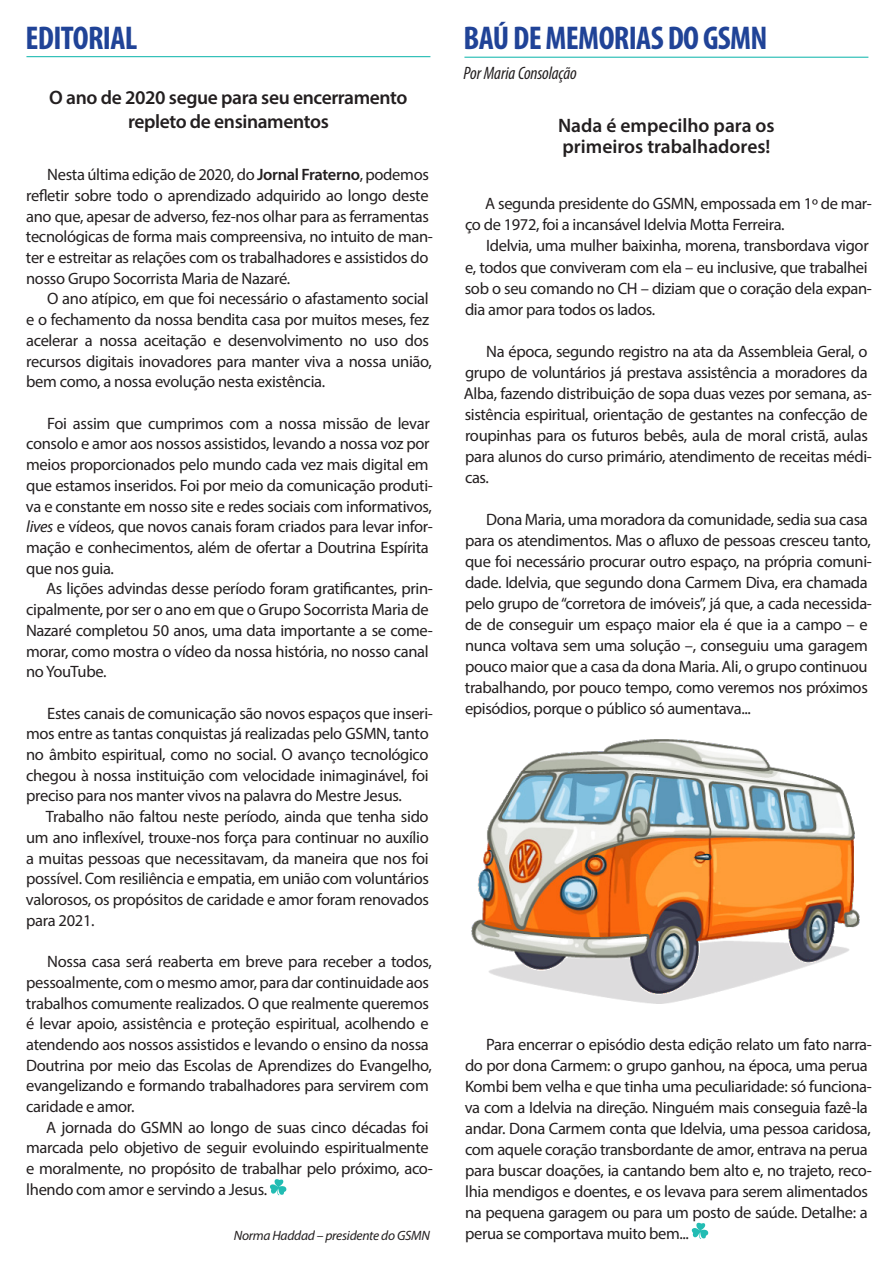
<style>
.page{position:relative;width:893px;height:1276px;background:#fff}
.page>*{position:absolute;margin:0;border:0;box-sizing:border-box;transform-origin:0 0}
.texto{font:700 condensed 33px "Myriad Pro";letter-spacing:-.02em;color:#204397}
.texto-2{font:600 19.5px "Myriad Pro";letter-spacing:-.02em;color:#231f20}
.texto-3{font:600 19.5px "Myriad Pro";color:#231f20}
.texto-4{font:italic condensed 18px "Myriad Pro";letter-spacing:-.005em;color:#231f20}
.texto-5{font:16.5px/20.7px "Myriad Pro";letter-spacing:-.02em;color:#231f20}
.texto-6{font:italic 13.5px "Myriad Pro";letter-spacing:-.02em;color:#231f20}
.s1{font-weight:600}
.s2{font-style:italic}
</style>
<div class="page">
<svg style="left:270px;top:1179px;width:16px;height:16px"></svg>
<svg style="left:692px;top:1222px;width:16px;height:16px"></svg>
<hr style="left:464px;top:57px;width:404px;height:1px;background:#22bcb3">
<hr style="left:26px;top:56px;width:404px;height:1px;background:#22bcb3">
<img style="left:472px;top:739px;width:387px;height:264px">
<p class="texto" style="left:26px;top:17px;width:113px">EDITORIAL</p>
<p class="texto-2" style="left:49px;top:85px;width:360px">O ano de 2020 segue para seu encerramento</p>
<p class="texto-2" style="left:128px;top:109px;width:202px">repleto de ensinamentos</p>
<p class="texto-5" style="left:26px;top:164px;width:409px;text-indent:21px">Nesta última edição de 2020, do <span class="s1">Jornal Fraterno</span>, podemos refletir sobre todo o aprendizado adquirido ao longo deste ano que, apesar de adverso, fez-nos olhar para as ferramentas tecnológicas de forma mais compreensiva, no intuito de man&shy;ter e estreitar as relações com os trabalhadores e assistidos do nosso Grupo Socorrista Maria de Nazaré.</p>
<p class="texto-5" style="left:26px;top:288px;width:407px;text-indent:21px">O ano atípico, em que foi necessário o afastamento social e o fechamento da nossa bendita casa por muitos meses, fez acelerar a nossa aceitação e desenvolvimento no uso dos recursos digitais inovadores para manter viva a nossa união, bem como, a nossa evolução nesta existência.</p>
<p class="texto-5" style="left:26px;top:412px;width:409px;text-indent:21px">Foi assim que cumprimos com a nossa missão de levar consolo e amor aos nossos assistidos, levando a nossa voz por meios proporcionados pelo mundo cada vez mais digital em que estamos inseridos. Foi por meio da comunicação produti&shy;va e constante em nosso site e redes sociais com informativos, <span class="s2">lives</span> e vídeos, que novos canais foram criados para levar infor&shy;mação e conhecimentos, além de ofertar a Doutrina Espírita que nos guia.</p>
<p class="texto-5" style="left:26px;top:578px;width:408px;text-indent:20px">As lições advindas desse período foram gratificantes, prin&shy;cipalmente, por ser o ano em que o Grupo Socorrista Maria de Nazaré completou 50 anos, uma data importante a se come&shy;morar, como mostra o vídeo da nossa história, no nosso canal no YouTube.</p>
<p class="texto-5" style="left:26px;top:702px;width:408px;text-indent:21px">Estes canais de comunicação são novos espaços que inseri&shy;mos entre as tantas conquistas já realizadas pelo GSMN, tanto no âmbito espiritual, como no social. O avanço tecnológico chegou à nossa instituição com velocidade inimaginável, foi preciso para nos manter vivos na palavra do Mestre Jesus.</p>
<p class="texto-5" style="left:26px;top:806px;width:405px;text-align:justify;text-indent:20px">Trabalho não faltou neste período, ainda que tenha sido um ano inflexível, trouxe-nos força para continuar no auxílio a muitas pessoas que necessitavam, da maneira que nos foi possível. Com resiliência e empatia, em união com voluntários valorosos, os propósitos de caridade e amor foram renovados para 2021.</p>
<p class="texto-5" style="left:26px;top:951px;width:407px;text-indent:21px">Nossa casa será reaberta em breve para receber a todos, pessoalmente, com o mesmo amor, para dar continuidade aos trabalhos comumente realizados. O que realmente queremos é levar apoio, assistência e proteção espiritual, acolhendo e atendendo aos nossos assistidos e levando o ensino da nossa Doutrina por meio das Escolas de Aprendizes do Evangelho, evangelizando e formando trabalhadores para servirem com caridade e amor.</p>
<p class="texto-5" style="left:26px;top:1116px;width:408px;text-indent:20px">A jornada do GSMN ao longo de suas cinco décadas foi marcada pelo objetivo de seguir evoluindo espiritualmente e moralmente, no propósito de trabalhar pelo próximo, aco&shy;lhendo com amor e servindo a Jesus.</p>
<p class="texto-6" style="left:234px;top:1227px;width:198px">Norma Haddad – presidente do GSMN</p>
<p class="texto" style="left:463px;top:17px;width:306px">BAÚ DE MEMORIAS DO GSMN</p>
<p class="texto-4" style="left:463px;top:62px;width:115px">Por Maria Consolação</p>
<p class="texto-3" style="left:558px;top:113px;width:218px">Nada é empecilho para os</p>
<p class="texto-3" style="left:562px;top:134px;width:209px">primeiros trabalhadores!</p>
<p class="texto-5" style="left:465px;top:193px;width:408px;text-indent:20px">A segunda presidente do GSMN, empossada em 1º de mar&shy;ço de 1972, foi a incansável Idelvia Motta Ferreira.</p>
<p class="texto-5" style="left:465px;top:235px;width:409px;text-indent:21px">Idelvia, uma mulher baixinha, morena, transbordava vigor e, todos que conviveram com ela – eu inclusive, que trabalhei sob o seu comando no CH – diziam que o coração dela expan&shy;dia amor para todos os lados.</p>
<p class="texto-5" style="left:464px;top:340px;width:410px;text-indent:22px">Na época, segundo registro na ata da Assembleia Geral, o grupo de voluntários já prestava assistência a moradores da Alba, fazendo distribuição de sopa duas vezes por semana, as&shy;sistência espiritual, orientação de gestantes na confecção de roupinhas para os futuros bebês, aula de moral cristã, aulas para alunos do curso primário, atendimento de receitas médi&shy;cas.</p>
<p class="texto-5" style="left:465px;top:508px;width:409px;text-indent:21px">Dona Maria, uma moradora da comunidade, sedia sua casa para os atendimentos. Mas o afluxo de pessoas cresceu tanto, que foi necessário procurar outro espaço, na própria comuni&shy;dade. Idelvia, que segundo dona Carmem Diva, era chamada pelo grupo de “corretora de imóveis”, já que, a cada necessida&shy;de de conseguir um espaço maior ela é que ia a campo – e nunca voltava sem uma solução –, conseguiu uma garagem pouco maior que a casa da dona Maria. Ali, o grupo continuou trabalhando, por pouco tempo, como veremos nos próximos episódios, porque o público só aumentava...</p>
<p class="texto-5" style="left:465px;top:1033px;width:409px;text-indent:21px">Para encerrar o episódio desta edição relato um fato narra&shy;do por dona Carmem: o grupo ganhou, na época, uma perua Kombi bem velha e que tinha uma peculiaridade: só funciona&shy;va com a Idelvia na direção. Ninguém mais conseguia fazê-la andar. Dona Carmem conta que Idelvia, uma pessoa caridosa, com aquele coração transbordante de amor, entrava na perua para buscar doações, ia cantando bem alto e, no trajeto, reco&shy;lhia mendigos e doentes, e os levava para serem alimentados na pequena garagem ou para um posto de saúde. Detalhe: a perua se comportava muito bem...</p>
</div>
